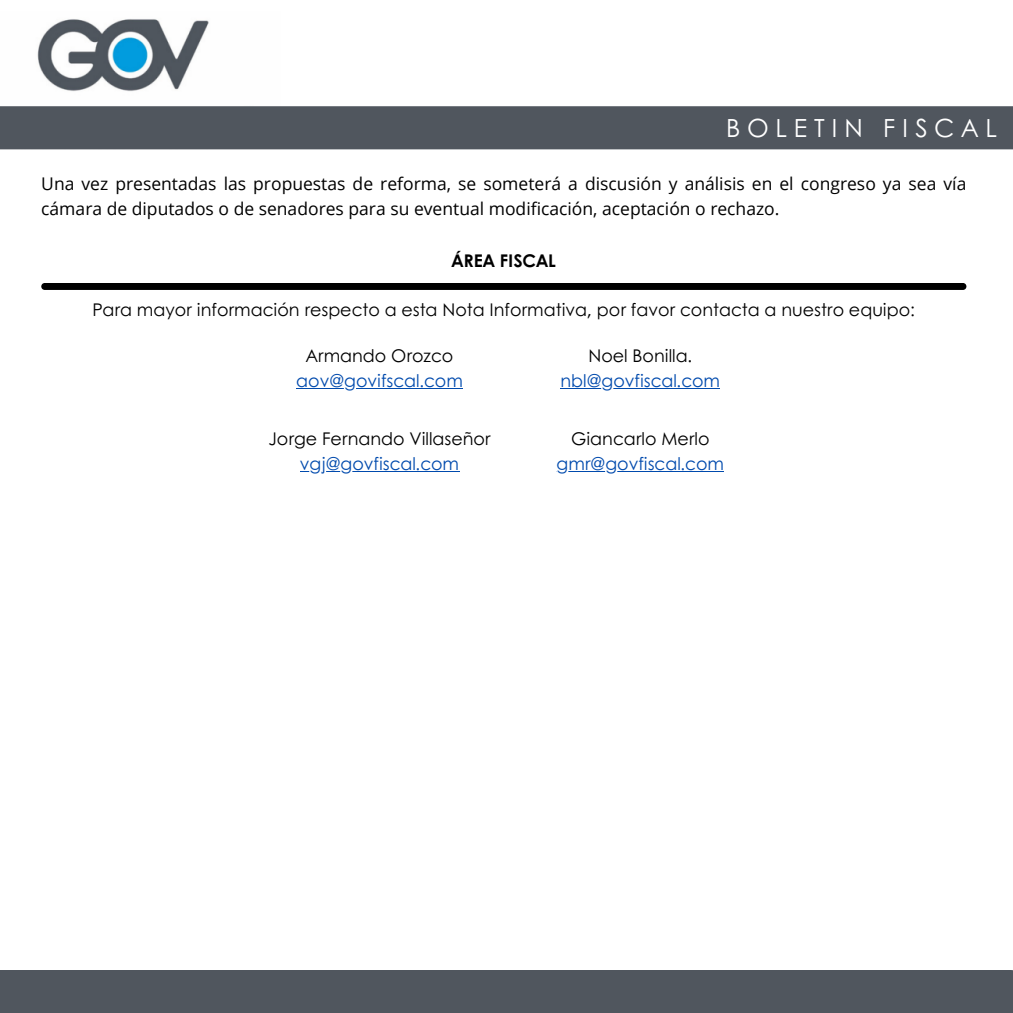
<style>
.page{position:relative;width:1013px;height:1013px;background:#fff}
.page>*{position:absolute;margin:0;border:0;box-sizing:border-box;transform-origin:0 0}
.t1{font:25px "Century Gothic";letter-spacing:.27em;color:#fff}
.t2{font:17.5px/24.4px "Open Sans";color:#000}
.t3{font:17.5px "Century Gothic";color:#000}
.t4{font:17.5px "Century Gothic";color:#004aad}
.t5{font:700 17.5px "Century Gothic";color:#000}
</style>
<div class="page">
<img style="left:37px;top:19px;width:172px;height:73px">
<div style="left:0;top:969px;width:1012px;height:43px;background:#50565e"></div>
<div style="left:0;top:106px;width:1012px;height:43px;background:#50565e"></div>
<hr style="left:296px;top:388px;width:167px;height:1px;background:#004aad">
<hr style="left:560px;top:388px;width:160px;height:1px;background:#004aad">
<hr style="left:300px;top:470px;width:159px;height:1px;background:#004aad">
<hr style="left:556px;top:470px;width:168px;height:1px;background:#004aad">
<svg style="left:41px;top:283px;width:925px;height:7px;background:#020202"></svg>
<p class="t1" style="left:726px;top:109px;width:272px">BOLETIN FISCAL</p>
<h1 class="t2" style="left:41px;top:171px;width:926px">Una vez presentadas las propuestas de reforma, se someterá a discusión y análisis en el congreso ya sea vía cámara de diputados o de senadores para su eventual modificación, aceptación o rechazo.</h1>
<h2 class="t5" style="left:451px;top:248px;width:106px">ÁREA FISCAL</h2>
<p class="t3" style="left:93px;top:296px;width:824px">Para mayor información respecto a esta Nota Informativa, por favor contacta a nuestro equipo:</p>
<p class="t3" style="left:306px;top:343px;width:149px">Armando Orozco</p>
<p class="t4" style="left:296px;top:367px;width:168px">aov@govifscal.com</p>
<p class="t3" style="left:588px;top:343px;width:105px">Noel Bonilla.</p>
<p class="t4" style="left:560px;top:367px;width:161px">nbl@govfiscal.com</p>
<p class="t3" style="left:268px;top:425px;width:224px">Jorge Fernando Villaseñor</p>
<p class="t4" style="left:300px;top:450px;width:161px">vgj@govfiscal.com</p>
<p class="t3" style="left:571px;top:425px;width:140px">Giancarlo Merlo</p>
<p class="t4" style="left:556px;top:450px;width:169px">gmr@govfiscal.com</p>
</div>
